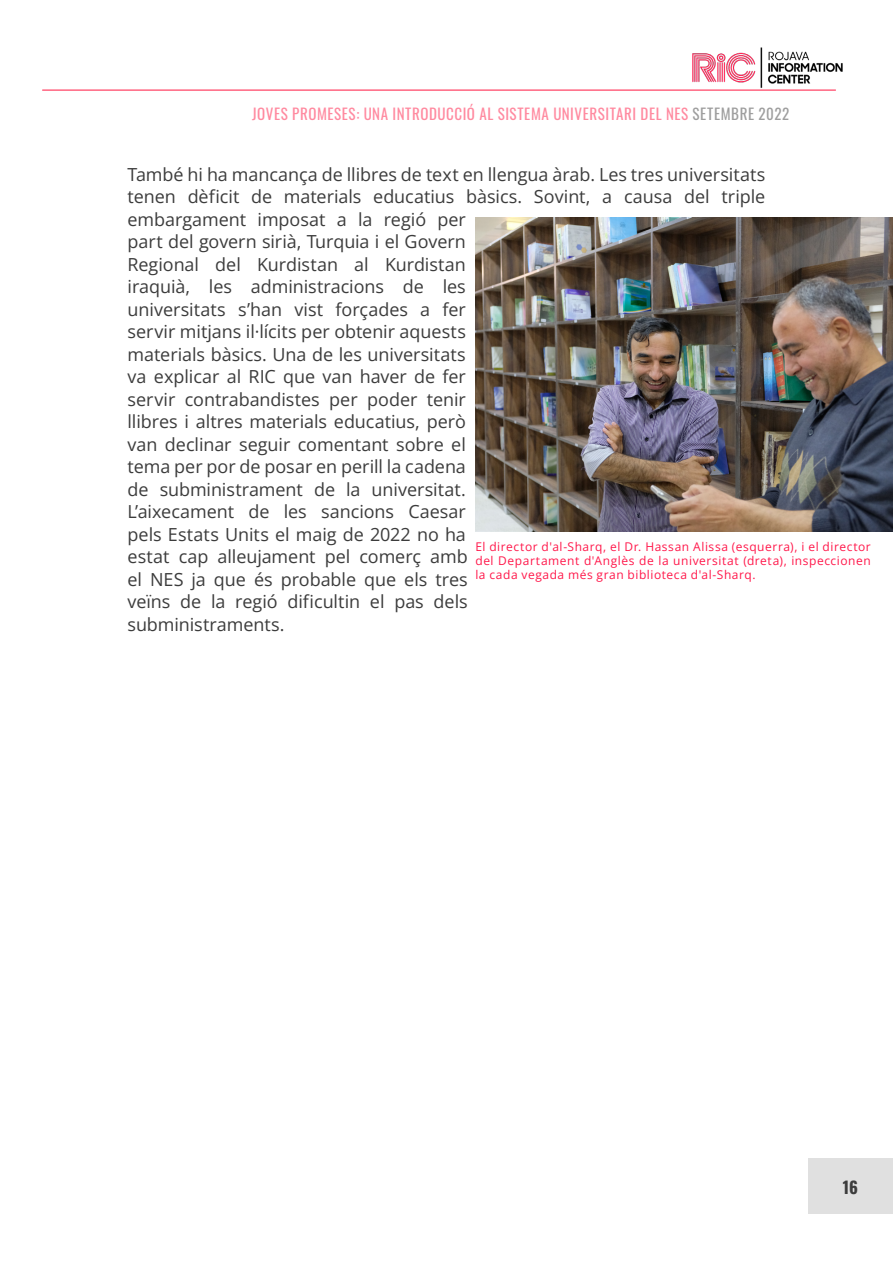
<style>
.page{position:relative;width:893px;height:1263px;background:#fff}
.page>*{position:absolute;margin:0;border:0;box-sizing:border-box;transform-origin:0 0}
.Text{font:18px/22.5px "Open Sans";letter-spacing:-.005em;color:#3c3c3c}
.t1{font:700 16.5px "Oswald";color:#3c3c3c}
.t2{font:15px "Oswald";letter-spacing:.04em;color:#ff8aa0}
.t3{font:12px/14.4px "Open Sans";letter-spacing:.045em;color:#ff174a;text-align:justify}
.s1{color:#9e9e9e}
</style>
<div class="page">
<hr style="left:43px;top:90px;width:793px;height:1px;background:#ff1641">
<div style="left:808px;top:1158px;width:85px;height:55px;background:#e0e0e0"></div>
<img style="left:685px;top:47px;width:158px;height:43px">
<img style="left:475px;top:217px;width:418px;height:314px">
<p class="t2" style="left:252px;top:100px;width:539px">JOVES PROMESES: UNA INTRODUCCIÓ AL SISTEMA UNIVERSITARI DEL NES <span class="s1">SETEMBRE 2022</span></p>
<p class="Text" style="left:128px;top:162px;width:639px">També hi ha mancança de llibres de text en llengua àrab. Les tres universitats tenen dèficit de materials educatius bàsics. Sovint, a causa del triple embargament imposat a la regió per<br>part del govern sirià, Turquia i el Govern<br>Regional del Kurdistan al Kurdistan<br>iraquià, les administracions de les<br>universitats s’han vist forçades a fer<br>servir mitjans il·lícits per obtenir aquests<br>materials bàsics. Una de les universitats<br>va explicar al RIC que van haver de fer<br>servir contrabandistes per poder tenir<br>llibres i altres materials educatius, però<br>van declinar seguir comentant sobre el<br>tema per por de posar en perill la cadena<br>de subministrament de la universitat.<br>L’aixecament de les sancions Caesar<br>pels Estats Units el maig de 2022 no ha<br>estat cap alleujament pel comerç amb<br>el NES ja que és probable que els tres<br>veïns de la regió dificultin el pas dels<br>subministraments.</p>
<p class="t3" style="left:475px;top:539px;width:397px">El director d'al-Sharq, el Dr. Hassan Alissa (esquerra), i el director del Departament d'Anglès de la universitat (dreta), inspeccionen la cada vegada més gran biblioteca d'al-Sharq.</p>
<p class="t1" style="left:843px;top:1173px;width:17px">16</p>
</div>
